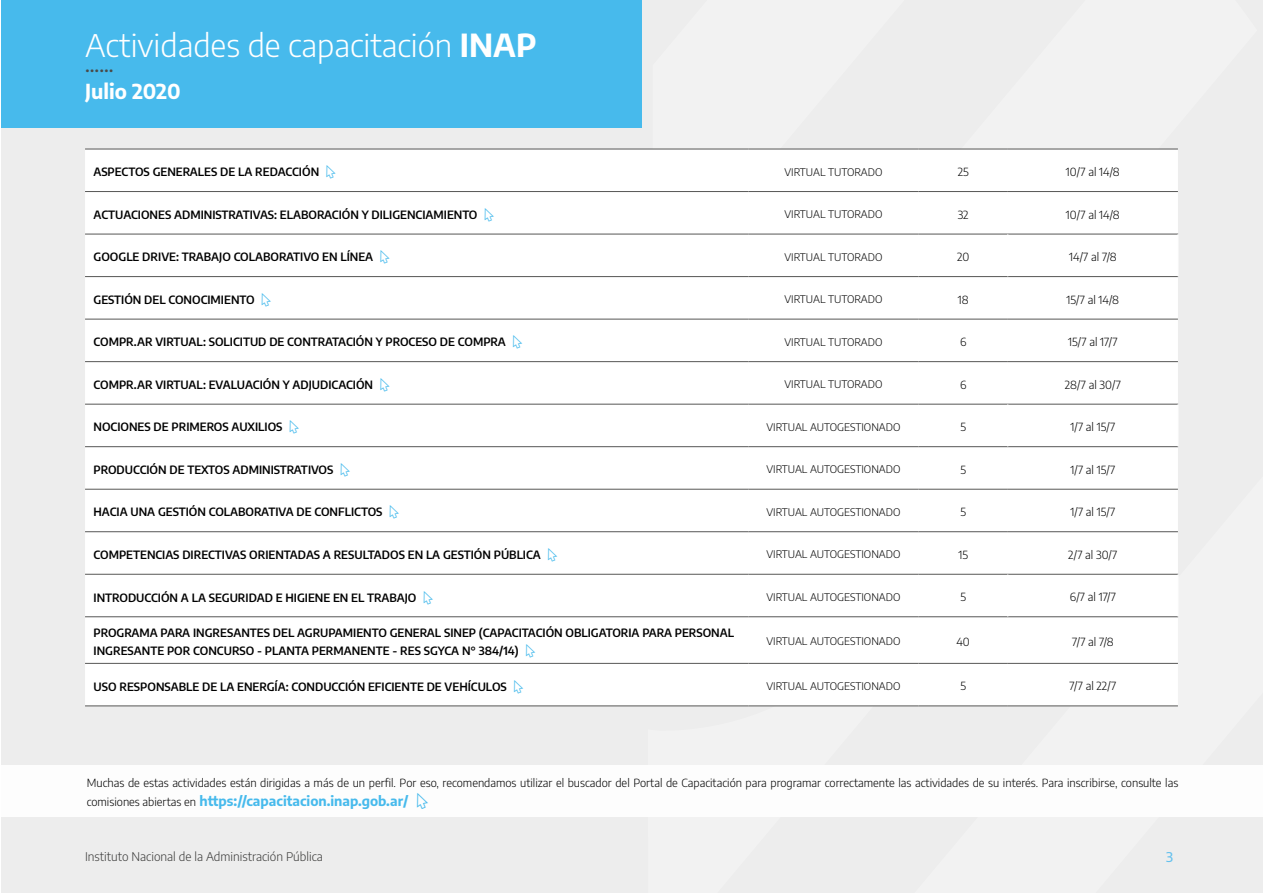
<style>
.page{position:relative;width:1263px;height:893px;background:#fff}
.page>*{position:absolute;margin:0;border:0;box-sizing:border-box;transform-origin:0 0}
.t1{font:300 31.2px "Encode Sans";color:#fff}
.t2{font:700 20.25px "Encode Sans";color:#fff}
.t3{font:500 19.5px "Encode Sans";color:#4a4a49}
.t4{font:700 13.5px "Encode Sans";color:#47baec}
.t5{font:500 13.5px "Encode Sans";color:#65c1ee}
.t6{font:300 12px "Encode Sans";color:#3c3c3b}
.t7{font:600 11.25px/18px "Encode Sans";color:#000}
.t8{font:300 11.25px "Encode Sans";color:#000}
.t9{font:300 10.5px "Encode Sans";color:#000}
.s1{font-weight:700}
.s2{font-family:"Cursors";font-weight:400;font-size:15px;color:#47baec}
.s3{font-weight:300;font-size:11.25px;color:#000}
.s4{font-family:"Cursors";font-weight:400;font-size:18px}
</style>
<div class="page">
<div style="left:1px;top:0;width:1262px;height:893px;background:#ecebec"></div>
<svg style="left:653px;top:148px;width:275px;height:1px"></svg>
<div style="left:1px;top:0;width:640px;height:128px;background:#47baec"></div>
<div style="left:0;top:765px;width:1263px;height:51px;background:#fff"></div>
<div style="left:85px;top:150px;width:1093px;height:556px;background:#fff"></div>
<hr style="left:85px;top:149px;width:663px;height:1px;background:#575756">
<hr style="left:748px;top:149px;width:170px;height:1px;background:#575756">
<hr style="left:918px;top:149px;width:90px;height:1px;background:#575756">
<hr style="left:1008px;top:149px;width:170px;height:1px;background:#575756">
<hr style="left:85px;top:191px;width:663px;height:1px;background:#575756">
<hr style="left:748px;top:191px;width:170px;height:1px;background:#575756">
<hr style="left:918px;top:191px;width:90px;height:1px;background:#575756">
<hr style="left:1008px;top:191px;width:170px;height:1px;background:#575756">
<hr style="left:85px;top:276px;width:663px;height:1px;background:#575756">
<hr style="left:748px;top:276px;width:170px;height:1px;background:#575756">
<hr style="left:918px;top:276px;width:90px;height:1px;background:#575756">
<hr style="left:1008px;top:276px;width:170px;height:1px;background:#575756">
<hr style="left:85px;top:361px;width:663px;height:1px;background:#575756">
<hr style="left:748px;top:361px;width:170px;height:1px;background:#575756">
<hr style="left:918px;top:361px;width:90px;height:1px;background:#575756">
<hr style="left:1008px;top:361px;width:170px;height:1px;background:#575756">
<hr style="left:85px;top:446px;width:663px;height:1px;background:#575756">
<hr style="left:748px;top:446px;width:170px;height:1px;background:#575756">
<hr style="left:918px;top:446px;width:90px;height:1px;background:#575756">
<hr style="left:1008px;top:446px;width:170px;height:1px;background:#575756">
<hr style="left:85px;top:531px;width:663px;height:1px;background:#575756">
<hr style="left:748px;top:531px;width:170px;height:1px;background:#575756">
<hr style="left:918px;top:531px;width:90px;height:1px;background:#575756">
<hr style="left:1008px;top:531px;width:170px;height:1px;background:#575756">
<hr style="left:85px;top:616px;width:663px;height:1px;background:#575756">
<hr style="left:748px;top:616px;width:170px;height:1px;background:#575756">
<hr style="left:918px;top:616px;width:90px;height:1px;background:#575756">
<hr style="left:1008px;top:616px;width:170px;height:1px;background:#575756">
<hr style="left:85px;top:706px;width:663px;height:1px;background:#575756">
<hr style="left:748px;top:706px;width:170px;height:1px;background:#575756">
<hr style="left:918px;top:706px;width:90px;height:1px;background:#575756">
<hr style="left:1008px;top:706px;width:170px;height:1px;background:#575756">
<hr style="left:85px;top:234px;width:663px;height:1px;background:#575756">
<hr style="left:748px;top:234px;width:170px;height:1px;background:#575756">
<hr style="left:918px;top:234px;width:90px;height:1px;background:#575756">
<hr style="left:1008px;top:234px;width:170px;height:1px;background:#575756">
<hr style="left:85px;top:319px;width:663px;height:1px;background:#575756">
<hr style="left:748px;top:319px;width:170px;height:1px;background:#575756">
<hr style="left:918px;top:319px;width:90px;height:1px;background:#575756">
<hr style="left:1008px;top:319px;width:170px;height:1px;background:#575756">
<hr style="left:85px;top:404px;width:663px;height:1px;background:#575756">
<hr style="left:748px;top:404px;width:170px;height:1px;background:#575756">
<hr style="left:918px;top:404px;width:90px;height:1px;background:#575756">
<hr style="left:1008px;top:404px;width:170px;height:1px;background:#575756">
<hr style="left:85px;top:489px;width:663px;height:1px;background:#575756">
<hr style="left:748px;top:489px;width:170px;height:1px;background:#575756">
<hr style="left:918px;top:489px;width:90px;height:1px;background:#575756">
<hr style="left:1008px;top:489px;width:170px;height:1px;background:#575756">
<hr style="left:85px;top:574px;width:663px;height:1px;background:#575756">
<hr style="left:748px;top:574px;width:170px;height:1px;background:#575756">
<hr style="left:918px;top:574px;width:90px;height:1px;background:#575756">
<hr style="left:1008px;top:574px;width:170px;height:1px;background:#575756">
<hr style="left:85px;top:663px;width:663px;height:1px;background:#575756">
<hr style="left:748px;top:663px;width:170px;height:1px;background:#575756">
<hr style="left:918px;top:663px;width:90px;height:1px;background:#575756">
<hr style="left:1008px;top:663px;width:170px;height:1px;background:#575756">
<hr style="left:1007px;top:234px;width:1px;height:42px;background:#fff">
<hr style="left:1178px;top:234px;width:1px;height:42px;background:#fff">
<hr style="left:1007px;top:404px;width:1px;height:42px;background:#fff">
<hr style="left:1178px;top:404px;width:1px;height:42px;background:#fff">
<hr style="left:1007px;top:574px;width:1px;height:43px;background:#fff">
<hr style="left:1178px;top:574px;width:1px;height:43px;background:#fff">
<h1 class="t1" style="left:85px;top:24px;width:453px">Actividades de capacitación <span class="s1">INAP</span></h1>
<h2 class="t2" style="left:85px;top:76px;width:97px">Julio 2020</h2>
<h3 class="t3" style="left:85px;top:51px;width:30px">......</h3>
<p class="t7" style="left:94px;top:162px;width:244px">ASPECTOS GENERALES DE LA REDACCIÓN <span class="s2">V</span></p>
<p class="t9" style="left:784px;top:164px;width:99px">VIRTUAL TUTORADO</p>
<p class="t8" style="left:958px;top:164px;width:13px">25</p>
<p class="t8" style="left:1066px;top:164px;width:55px">10/7 al 14/8</p>
<p class="t7" style="left:94px;top:205px;width:403px">ACTUACIONES ADMINISTRATIVAS: ELABORACIÓN Y DILIGENCIAMIENTO <span class="s2">V</span></p>
<p class="t9" style="left:784px;top:207px;width:99px">VIRTUAL TUTORADO</p>
<p class="t8" style="left:958px;top:207px;width:12px">32</p>
<p class="t8" style="left:1066px;top:207px;width:55px">10/7 al 14/8</p>
<p class="t7" style="left:94px;top:247px;width:298px">GOOGLE DRIVE: TRABAJO COLABORATIVO EN LÍNEA <span class="s2">V</span></p>
<p class="t9" style="left:784px;top:250px;width:99px">VIRTUAL TUTORADO</p>
<p class="t8" style="left:957px;top:249px;width:14px">20</p>
<p class="t8" style="left:1069px;top:249px;width:49px">14/7 al 7/8</p>
<p class="t7" style="left:94px;top:290px;width:180px">GESTIÓN DEL CONOCIMIENTO <span class="s2">V</span></p>
<p class="t9" style="left:784px;top:292px;width:99px">VIRTUAL TUTORADO</p>
<p class="t8" style="left:958px;top:292px;width:12px">18</p>
<p class="t8" style="left:1066px;top:292px;width:54px">15/7 al 14/8</p>
<p class="t7" style="left:94px;top:333px;width:431px">COMPR.AR VIRTUAL: SOLICITUD DE CONTRATACIÓN Y PROCESO DE COMPRA <span class="s2">V</span></p>
<p class="t9" style="left:784px;top:335px;width:99px">VIRTUAL TUTORADO</p>
<p class="t8" style="left:960px;top:334px;width:8px">6</p>
<p class="t8" style="left:1068px;top:334px;width:51px">15/7 al 17/7</p>
<p class="t7" style="left:94px;top:375px;width:298px">COMPR.AR VIRTUAL: EVALUACIÓN Y ADJUDICACIÓN <span class="s2">V</span></p>
<p class="t9" style="left:784px;top:377px;width:99px">VIRTUAL TUTORADO</p>
<p class="t8" style="left:960px;top:377px;width:8px">6</p>
<p class="t8" style="left:1065px;top:377px;width:57px">28/7 al 30/7</p>
<p class="t7" style="left:94px;top:418px;width:208px">NOCIONES DE PRIMEROS AUXILIOS <span class="s2">V</span></p>
<p class="t9" style="left:766px;top:420px;width:136px">VIRTUAL AUTOGESTIONADO</p>
<p class="t8" style="left:960px;top:419px;width:7px">5</p>
<p class="t8" style="left:1070px;top:419px;width:46px">1/7 al 15/7</p>
<p class="t7" style="left:94px;top:460px;width:259px">PRODUCCIÓN DE TEXTOS ADMINISTRATIVOS <span class="s2">V</span></p>
<p class="t9" style="left:766px;top:462px;width:136px">VIRTUAL AUTOGESTIONADO</p>
<p class="t8" style="left:960px;top:462px;width:7px">5</p>
<p class="t8" style="left:1070px;top:462px;width:46px">1/7 al 15/7</p>
<p class="t7" style="left:94px;top:503px;width:308px">HACIA UNA GESTIÓN COLABORATIVA DE CONFLICTOS <span class="s2">V</span></p>
<p class="t9" style="left:766px;top:505px;width:136px">VIRTUAL AUTOGESTIONADO</p>
<p class="t8" style="left:960px;top:504px;width:7px">5</p>
<p class="t8" style="left:1070px;top:504px;width:46px">1/7 al 15/7</p>
<p class="t7" style="left:94px;top:545px;width:466px">COMPETENCIAS DIRECTIVAS ORIENTADAS A RESULTADOS EN LA GESTIÓN PÚBLICA <span class="s2">V</span></p>
<p class="t9" style="left:766px;top:547px;width:136px">VIRTUAL AUTOGESTIONADO</p>
<p class="t8" style="left:958px;top:547px;width:11px">15</p>
<p class="t8" style="left:1068px;top:547px;width:51px">2/7 al 30/7</p>
<p class="t7" style="left:94px;top:588px;width:342px">INTRODUCCIÓN A LA SEGURIDAD E HIGIENE EN EL TRABAJO <span class="s2">V</span></p>
<p class="t9" style="left:766px;top:590px;width:136px">VIRTUAL AUTOGESTIONADO</p>
<p class="t8" style="left:960px;top:589px;width:7px">5</p>
<p class="t8" style="left:1070px;top:589px;width:48px">6/7 al 17/7</p>
<p class="t7" style="left:94px;top:623px;width:642px">PROGRAMA PARA INGRESANTES DEL AGRUPAMIENTO GENERAL SINEP (CAPACITACIÓN OBLIGATORIA PARA PERSONAL<br>INGRESANTE POR CONCURSO - PLANTA PERMANENTE - RES SGYCA N° 384/14) <span class="s2">V</span></p>
<p class="t9" style="left:766px;top:634px;width:136px">VIRTUAL AUTOGESTIONADO</p>
<p class="t8" style="left:956px;top:634px;width:15px">40</p>
<p class="t8" style="left:1072px;top:634px;width:43px">7/7 al 7/8</p>
<p class="t7" style="left:94px;top:677px;width:432px">USO RESPONSABLE DE LA ENERGÍA: CONDUCCIÓN EFICIENTE DE VEHÍCULOS <span class="s2">V</span></p>
<p class="t9" style="left:766px;top:679px;width:136px">VIRTUAL AUTOGESTIONADO</p>
<p class="t8" style="left:960px;top:678px;width:7px">5</p>
<p class="t8" style="left:1069px;top:678px;width:48px">7/7 al 22/7</p>
<p class="t8" style="left:87px;top:775px;width:1093px">Muchas de estas actividades están dirigidas a más de un perfil. Por eso, recomendamos utilizar el buscador del Portal de Capacitación para programar correctamente las actividades de su interés. Para inscribirse, consulte las</p>
<p class="t4" style="left:87px;top:791px;width:344px"><span class="s3">comisiones abiertas en</span> https://capacitacion.inap.gob.ar/ <span class="s4">V</span></p>
<p class="t6" style="left:85px;top:848px;width:239px">Instituto Nacional de la Administración Pública</p>
<p class="t5" style="left:1166px;top:847px;width:8px">3</p>
</div>
